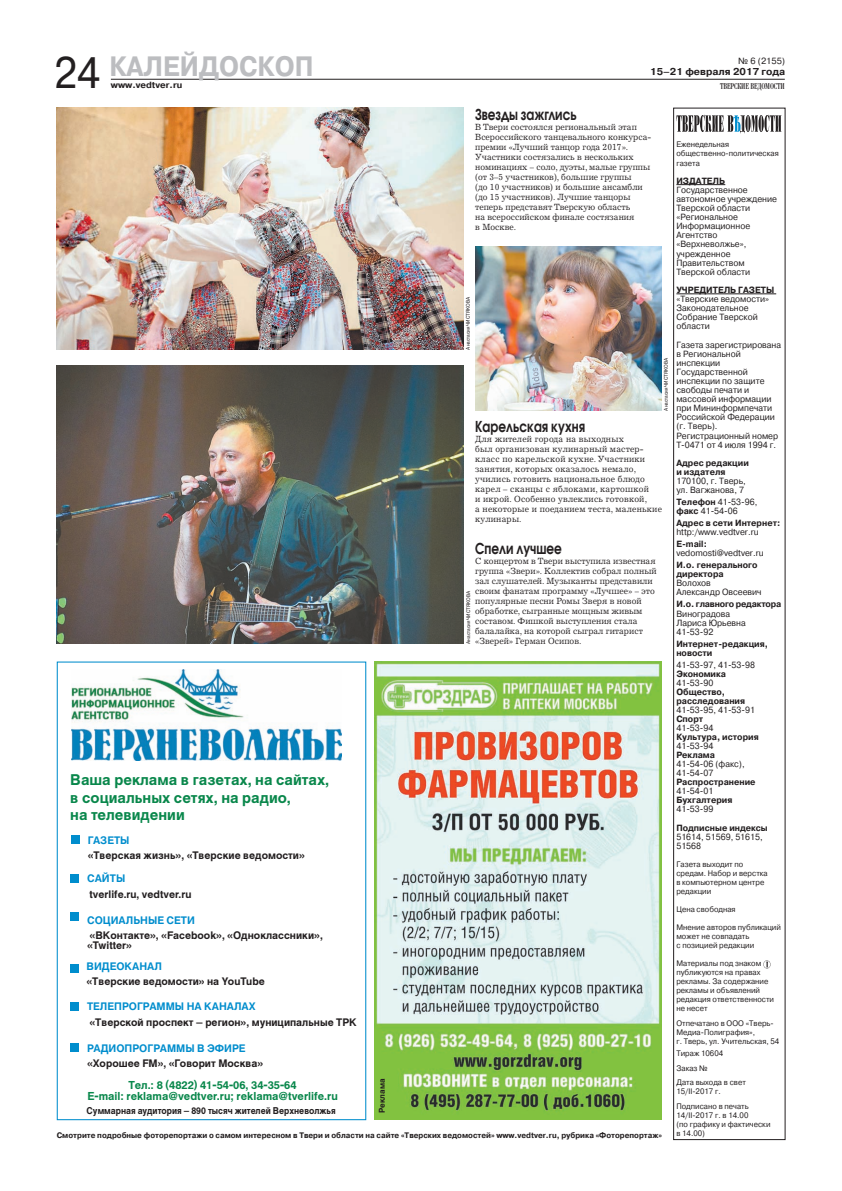
<style>
.page{position:relative;width:842px;height:1191px;background:#fff}
.page>*{position:absolute;margin:0;border:0;box-sizing:border-box;transform-origin:0 0}
.t1{font:44px "Pragmatica C";color:#231f20;scale:.9 1}
.t2{font:700 28px "Pragmatica C";color:#bcbdc0;scale:.9 1}
.t3{font:600 15px "Avant Garde Gothic C";color:#231f20;scale:.8 1}
.t4{font:700 14.9px/17.3px "Cyrvetica";color:#09874b}
.t5{font:700 11px/11px "Cyrvetica";color:#09874b;text-align:center}
.t6{font:700 10.4px/15.3px "Cyrvetica";color:#231f20}
.t7{font:700 10px "Pragmatica C";color:#231f20}
.t8{font:700 9.4px "Cyrvetica";color:#231f20;scale:.92 1}
.t9{font:9px/9.1px "Pragmatica C";color:#231f20;scale:.95 1}
.t10{font:9px/10px "Excelsior Cyr Upright";color:#231f20;scale:.95 1}
.t11{font:9px/10px "Excelsior Cyr Upright";letter-spacing:.02em;color:#231f20;scale:.95 1}
.t12{font:700 9px/9.1px "Pragmatica C";color:#231f20;scale:.95 1}
.t13{font:9px "Bodoni Cond C";color:#231f20;scale:.85 1}
.t14{font:700 9px "Pragmatica C";color:#231f20}
.t15{font:9px "Pragmatica C";color:#231f20}
.t16{font:8px/9px "Pragmatica C";color:#231f20;scale:.95 1}
.t17{font:700 8px "Pragmatica C";color:#231f20;scale:.95 1}
.t18{font:700 8px "Cyrvetica";color:#231f20}
.t19{font:5px "Cyrvetica";color:#231f20;scale:.95 1}
.s1{color:#008dcd}
.s2{font-weight:700}
.s3{font-weight:400}
</style>
<div class="page">
<img style="left:57px;top:366px;width:407px;height:278px">
<hr style="left:111px;top:79px;width:674px;height:1px;background:#231f20">
<div style="left:673px;top:108px;width:112px;height:1032px;border:1px solid #231f20"></div>
<hr style="left:676px;top:184px;width:49px;height:1px;background:#231f20">
<hr style="left:676px;top:294px;width:100px;height:1px;background:#231f20">
<svg style="left:763px;top:961px;width:8px;height:7px"></svg>
<svg style="left:676px;top:115px;width:105px;height:19px"></svg>
<img style="left:375px;top:661px;width:287px;height:458px">
<div style="left:57px;top:662px;width:309px;height:458px;border:1px solid #008dcd"></div>
<img style="left:71px;top:669px;width:270px;height:91px">
<div style="left:71px;top:836px;width:8px;height:8px;background:#008dcd"></div>
<div style="left:70px;top:874px;width:9px;height:9px;background:#008dcd"></div>
<div style="left:70px;top:913px;width:9px;height:8px;background:#008dcd"></div>
<div style="left:70px;top:965px;width:9px;height:8px;background:#008dcd"></div>
<div style="left:70px;top:1002px;width:9px;height:9px;background:#008dcd"></div>
<div style="left:70px;top:1043px;width:9px;height:9px;background:#008dcd"></div>
<img style="left:57px;top:108px;width:407px;height:242px">
<img style="left:475px;top:247px;width:187px;height:163px">
<p class="t1" style="left:54px;top:57px;width:53px">24</p>
<p class="t2" style="left:109px;top:57px;width:228px">КАЛЕЙДОСКОП</p>
<p class="t14" style="left:111px;top:82px;width:73px">www.vedtver.ru</p>
<p class="t15" style="left:738px;top:57px;width:48px">№ 6 (2155)</p>
<p class="t7" style="left:650px;top:68px;width:137px">15–21 февраля 2017 года</p>
<p class="t13" style="left:720px;top:83px;width:78px">ТВЕРСКИЕ ВЕДОМОСТИ</p>
<p class="t3" style="left:475px;top:109px;width:128px">Звезды зажглись</p>
<p class="t10" style="left:475px;top:122px;width:187px">В Твери состоялся региональный этап Всероссийского танцевального конкурса&shy;премии «Лучший танцор года 2017».<br>Участники состязались в нескольких номинациях – соло, дуэты, малые группы (от 3–5 участников), большие группы<br>(до 10 участников) и большие ансамбли (до 15 участников). Лучшие танцоры теперь представят Тверскую область<br>на всероссийском финале состязания<br>в Москве.</p>
<p class="t19" style="left:466px;top:350px;width:57px;rotate:-90deg">Анастасия ЧИСТЯКОВА</p>
<p class="t19" style="left:664px;top:411px;width:57px;rotate:-90deg">Анастасия ЧИСТЯКОВА</p>
<p class="t4" style="left:70px;top:773px;width:261px">Ваша реклама в газетах, на сайтах, в социальных сетях, на радио,<br>на телевидении</p>
<p class="t6" style="left:88px;top:833px;width:219px"><span class="s1">ГАЗЕТЫ<br></span>«Тверская жизнь», «Тверские ведомости»</p>
<p class="t6" style="left:87px;top:872px;width:106px"><span class="s1">САЙТЫ<br></span>tverlife.ru, vedtver.ru</p>
<p class="t6" style="left:87px;top:913px;width:237px"><span class="s1">СОЦИАЛЬНЫЕ СЕТИ<br></span>«ВКонтакте», «Facebook», «Одноклассники»,</p>
<p class="t6" style="left:87px;top:939px;width:46px">«Twitter»</p>
<p class="t6" style="left:87px;top:959px;width:180px"><span class="s1">ВИДЕОКАНАЛ<br></span>«Тверские ведомости» на YouTube</p>
<p class="t6" style="left:87px;top:1000px;width:271px"><span class="s1">ТЕЛЕПРОГРАММЫ НА КАНАЛАХ<br></span>«Тверской проспект – регион», муниципальные ТРК</p>
<p class="t6" style="left:87px;top:1041px;width:178px"><span class="s1">РАДИОПРОГРАММЫ В ЭФИРЕ </span>«Хорошее FM», «Говорит Москва»</p>
<p class="t5" style="left:87px;top:1081px;width:252px">Тел.: 8 (4822) 41-54-06, 34-35-64<br>E-mail: reklama@vedtver.ru; reklama@tverlife.ru</p>
<p class="t8" style="left:87px;top:1107px;width:272px">Суммарная аудитория – 890 тысяч жителей Верхневолжья</p>
<p class="t18" style="left:379px;top:1113px;width:36px;rotate:-90deg">Реклама</p>
<p class="t3" style="left:475px;top:421px;width:139px">Карельская кухня</p>
<p class="t11" style="left:475px;top:435px;width:198px">Для жителей города на выходных<br>был организован кулинарный мастер&shy;класс по карельской кухне. Участники занятия, которых оказалось немало, учились готовить национальное блюдо карел – сканцы с яблоками, картошкой<br>и икрой. Особенно увлеклись готовкой,<br>а некоторые и поеданием теста, маленькие кулинары.</p>
<p class="t3" style="left:475px;top:543px;width:110px">Спели лучшее</p>
<p class="t10" style="left:475px;top:557px;width:193px">С концертом в Твери выступила известная группа «Звери». Коллектив собрал полный зал слушателей. Музыканты представили своим фанатам программу «Лучшее» – это популярные песни Ромы Зверя в новой обработке, сыгранные мощным живым составом. Фишкой выступления стала балалайка, на которой сыграл гитарист «Зверей» Герман Осипов.</p>
<p class="t19" style="left:467px;top:644px;width:57px;rotate:-90deg">Анастасия ЧИСТЯКОВА</p>
<p class="t17" style="left:57px;top:1132px;width:639px">Смотрите подробные фоторепортажи о самом интересном в Твери и области на сайте «Тверских ведомостей» www.vedtver.ru, рубрика «Фоторепортаж»</p>
<p class="t16" style="left:676px;top:141px;width:109px">Еженедельная общественно-политическая газета</p>
<p class="t9" style="left:676px;top:177px;width:107px"><span class="s2">ИЗДАТЕЛЬ<br></span>Государственное автономное учреждение<br>Тверской области «Региональное<br>Информационное<br>Агентство «Верхневолжье», учрежденное<br>Правительством<br>Тверской области</p>
<p class="t9" style="left:676px;top:286px;width:104px"><span class="s2">УЧРЕДИТЕЛЬ ГАЗЕТЫ </span>«Тверские ведомости»<br>Законодательное<br>Собрание Тверской области</p>
<p class="t9" style="left:676px;top:341px;width:112px">Газета зарегистрирована в Региональной инспекции<br>Государственной инспекции по защите свободы печати и массовой информации при Мининформпечати<br>Российской Федерации (г. Тверь).<br>Регистрационный номер<br>Т-0471 от 4 июля 1994 г.</p>
<p class="t9" style="left:676px;top:459px;width:78px"><span class="s2">Адрес редакции и издателя<br></span>170100, г. Тверь, ул. Вагжанова, 7</p>
<p class="t9" style="left:676px;top:498px;width:87px"><span class="s2">Телефон</span> 41-53-96, <span class="s2">факс</span> 41-54-06</p>
<p class="t9" style="left:676px;top:519px;width:111px"><span class="s2">Адрес в сети Интернет: </span>http:/www.vedtver.ru</p>
<p class="t9" style="left:676px;top:540px;width:93px"><span class="s2">E-mail: </span>vedomosti@vedtver.ru</p>
<p class="t12" style="left:676px;top:561px;width:91px">И.о. генерального директора<br><span class="s3">Волохов<br>Александр Овсеевич</span></p>
<p class="t9" style="left:676px;top:600px;width:112px"><span class="s2">И.о. главного редактора<br></span>Виноградова<br>Лариса Юрьевна<br>41-53-92</p>
<p class="t12" style="left:676px;top:640px;width:98px">Интернет-редакция, новости</p>
<p class="t9" style="left:676px;top:661px;width:88px">41-53-97, 41-53-98<br><span class="s2">Экономика<br></span>41-53-90<br><span class="s2">Общество, расследования<br></span>41-53-95, 41-53-91<br><span class="s2">Спорт<br></span>41-53-94<br><span class="s2">Культура, история<br></span>41-53-94<br><span class="s2">Реклама<br></span>41-54-06 (факс),<br>41-54-07<br><span class="s2">Распространение<br></span>41-54-01<br><span class="s2">Бухгалтерия<br></span>41-53-99</p>
<p class="t9" style="left:676px;top:824px;width:98px"><span class="s2">Подписные индексы<br></span>51614, 51569, 51615,<br>51568</p>
<p class="t16" style="left:676px;top:860px;width:98px">Газета выходит по средам. Набор и верстка в компьютерном центре редакции</p>
<p class="t16" style="left:676px;top:906px;width:64px">Цена свободная</p>
<p class="t16" style="left:676px;top:924px;width:112px">Мнение авторов публикаций может не совпадать<br>с позицией редакции</p>
<p class="t16" style="left:676px;top:960px;width:104px">Материалы под знаком публикуются на правах рекламы. За содержание рекламы и объявлений редакция ответственности не несет</p>
<p class="t16" style="left:676px;top:1020px;width:110px">Отпечатано в ООО «Тверь-<br>Медиа-Полиграфия»,<br>г. Тверь, ул. Учительская, 54</p>
<p class="t16" style="left:676px;top:1046px;width:75px;line-height:14.7px">Тираж 10604<br>Заказ №<br>Дата выхода в свет</p>
<p class="t16" style="left:676px;top:1085px;width:78px;line-height:14.7px">15/II-2017 г.<br>Подписано в печать</p>
<p class="t16" style="left:676px;top:1111px;width:101px">14/II-2017 г. в 14.00<br>(по графику и фактически в 14.00)</p>
</div>
